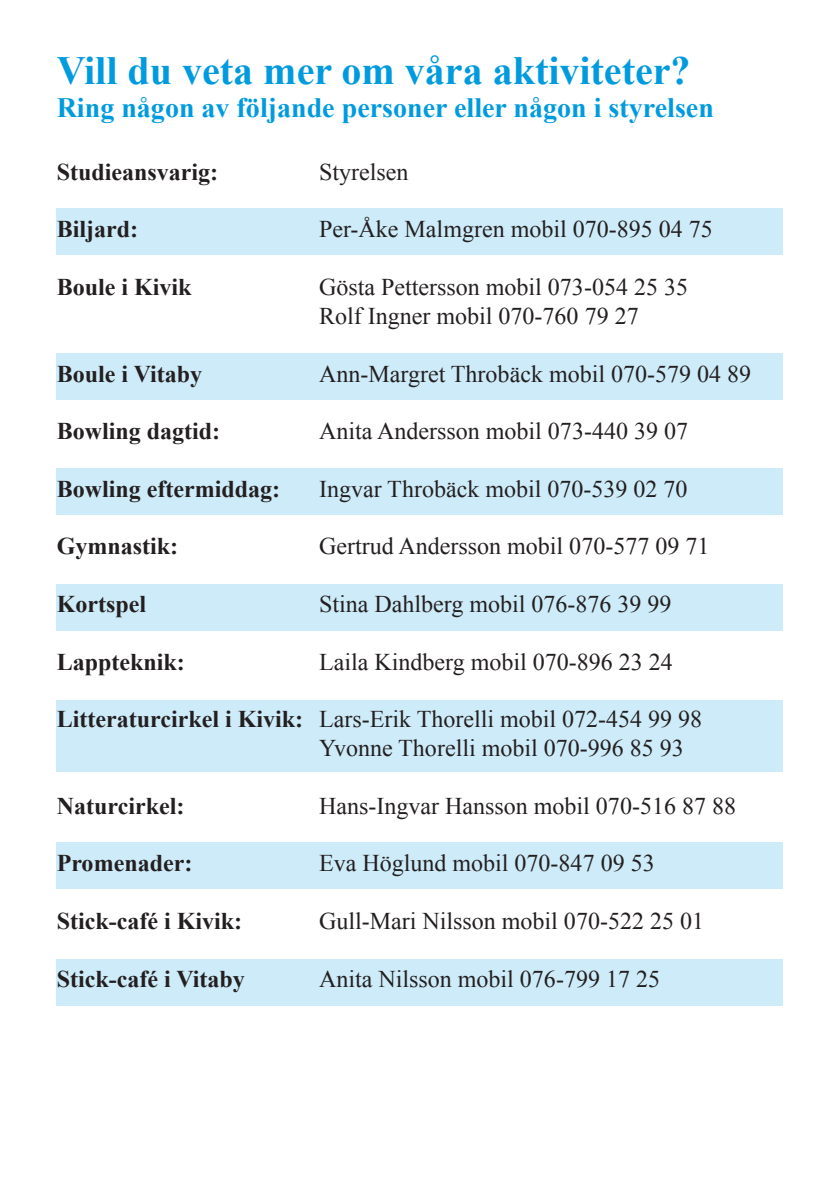
<style>
.page{position:relative;width:840px;height:1191px;background:#fff}
.page>*{position:absolute;margin:0;border:0;box-sizing:border-box;transform-origin:0 0}
.t1{font:700 40px "Times New Roman";color:#009bde}
.t2{font:700 28px "Times New Roman";color:#009bde}
.t3{font:24px "Times New Roman";color:#231f20}
.t4{font:700 24px "Times New Roman";color:#231f20}
.s1{font-weight:700}
</style>
<div class="page">
<div style="left:57px;top:208px;width:725px;height:46px;background:#cdebf8"></div>
<div style="left:57px;top:354px;width:725px;height:46px;background:#cdebf8"></div>
<div style="left:57px;top:468px;width:725px;height:46px;background:#cdebf8"></div>
<div style="left:57px;top:584px;width:725px;height:46px;background:#cdebf8"></div>
<div style="left:57px;top:843px;width:725px;height:46px;background:#cdebf8"></div>
<div style="left:57px;top:959px;width:725px;height:46px;background:#cdebf8"></div>
<div style="left:57px;top:699px;width:725px;height:72px;background:#cdebf8"></div>
<p class="t1" style="left:57px;top:43px;width:635px">Vill du veta mer om våra aktiviteter?</p>
<p class="t2" style="left:57px;top:89px;width:658px">Ring någon av följande personer eller någon i styrelsen</p>
<p class="t4" style="left:57px;top:155px;width:163px">Studieansvarig:</p>
<p class="t3" style="left:319px;top:156px;width:91px">Styrelsen</p>
<p class="t4" style="left:57px;top:213px;width:83px">Biljard:</p>
<p class="t3" style="left:319px;top:213px;width:395px">Per-Åke Malmgren mobil 070-895 04 75</p>
<p class="t4" style="left:57px;top:270px;width:136px">Boule i Kivik</p>
<p class="t3" style="left:319px;top:271px;width:370px">Gösta Pettersson mobil 073-054 25 35</p>
<p class="t3" style="left:319px;top:300px;width:321px">Rolf Ingner mobil 070-760 79 27</p>
<p class="t4" style="left:57px;top:357px;width:147px">Boule i Vitaby</p>
<p class="t3" style="left:319px;top:357px;width:433px">Ann-Margret Throbäck mobil 070-579 04 89</p>
<p class="t4" style="left:57px;top:414px;width:165px">Bowling dagtid:</p>
<p class="t3" style="left:319px;top:415px;width:370px">Anita Andersson mobil 073-440 39 07</p>
<p class="t4" style="left:57px;top:472px;width:225px">Bowling eftermiddag:</p>
<p class="t3" style="left:319px;top:472px;width:370px">Ingvar Throbäck mobil 070-539 02 70</p>
<p class="t4" style="left:57px;top:530px;width:123px">Gymnastik:</p>
<p class="t3" style="left:319px;top:530px;width:391px">Gertrud Andersson mobil 070-577 09 71</p>
<p class="t4" style="left:57px;top:587px;width:91px">Kortspel</p>
<p class="t3" style="left:319px;top:588px;width:354px">Stina Dahlberg mobil 076-876 39 99</p>
<p class="t4" style="left:57px;top:645px;width:130px">Lappteknik:</p>
<p class="t3" style="left:319px;top:645px;width:355px">Laila Kindberg mobil 070-896 23 24</p>
<p class="t3" style="left:57px;top:703px;width:646px"><span class="s1">Litteraturcirkel i Kivik:</span> Lars-Erik Thorelli mobil 072-454 99 98</p>
<p class="t3" style="left:319px;top:732px;width:366px">Yvonne Thorelli mobil 070-996 85 93</p>
<p class="t4" style="left:57px;top:789px;width:129px">Naturcirkel:</p>
<p class="t3" style="left:319px;top:789px;width:418px">Hans-Ingvar Hansson mobil 070-516 87 88</p>
<p class="t4" style="left:57px;top:846px;width:137px">Promenader:</p>
<p class="t3" style="left:319px;top:847px;width:337px">Eva Höglund mobil 070-847 09 53</p>
<p class="t4" style="left:57px;top:904px;width:187px">Stick-café i Kivik:</p>
<p class="t3" style="left:319px;top:904px;width:386px">Gull-Mari Nilsson mobil 070-522 25 01</p>
<p class="t4" style="left:57px;top:962px;width:189px">Stick-café i Vitaby</p>
<p class="t3" style="left:319px;top:962px;width:342px">Anita Nilsson mobil 076-799 17 25</p>
</div>
